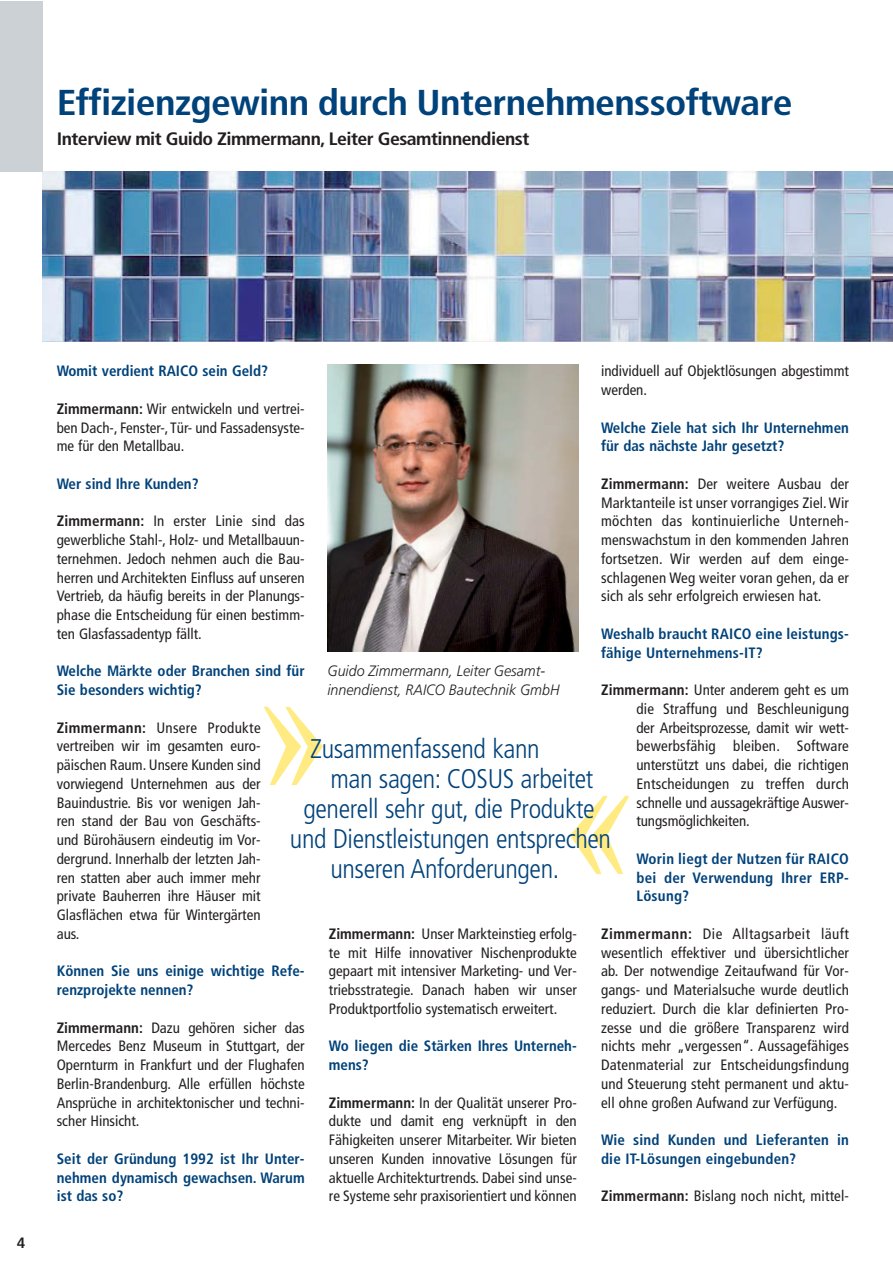
<style>
.page{position:relative;width:893px;height:1263px;background:#fff}
.page>*{position:absolute;margin:0;border:0;box-sizing:border-box;transform-origin:0 0}
.t1{font:700 condensed 36px "Frutiger";letter-spacing:-.015em;color:#00427a;scale:1.1 1}
.t2{font:300 condensed 27px "Frutiger";letter-spacing:-.015em;color:#00427a}
.t3{font:700 condensed 18px "Frutiger";letter-spacing:-.025em;color:#231f20;scale:1.1 1}
.t4{font:condensed 15px/18.8px "Frutiger";color:#231f20;text-align:justify}
.t5{font:700 condensed 15px/18.8px "Frutiger";color:#00427a}
.t6{font:italic 300 15px/18.8px "Frutiger";color:#231f20;scale:.95 1}
.t7{font:700 condensed 15px "Frutiger";color:#231f20;scale:1.1 1}
.s1{font-weight:700}
</style>
<div class="page">
<img style="left:570px;top:795px;width:60px;height:79px">
<img style="left:43px;top:171px;width:850px;height:170px">
<div style="left:0;top:1px;width:43px;height:170px;background:#ccd1d5"></div>
<img style="left:263px;top:706px;width:60px;height:79px">
<img style="left:327px;top:364px;width:251px;height:287px">
<h1 class="t1" style="left:57px;top:88px;width:670px">Effizienzgewinn durch Unternehmenssoftware</h1>
<p class="t3" style="left:57px;top:131px;width:431px">Interview mit Guido Zimmermann, Leiter Gesamtinnendienst</p>
<p class="t7" style="left:17px;top:1237px;width:9px">4</p>
<p class="t4" style="left:601px;top:363px;width:249px">individuell auf Objektlösungen abgestimmt werden.</p>
<p class="t5" style="left:601px;top:419px;width:249px">Welche Ziele hat sich Ihr Unternehmen für das nächste Jahr gesetzt?</p>
<p class="t4" style="left:601px;top:475px;width:249px"><span class="s1">Zimmermann:</span> Der weitere Ausbau der Marktanteile ist unser vorrangiges Ziel. Wir möchten das kontinuierliche Unterneh&shy;menswachstum in den kommenden Jahren fortsetzen. Wir werden auf dem einge&shy;schlagenen Weg weiter voran gehen, da er sich als sehr erfolgreich erwiesen hat.</p>
<p class="t5" style="left:601px;top:625px;width:249px">Weshalb braucht RAICO eine leistungs&shy;fähige Unternehmens-IT?</p>
<p class="t4" style="left:636px;top:682px;width:214px;text-indent:-35px"><span class="s1">Zimmermann:</span> Unter anderem geht es um die Straffung und Beschleunigung der Arbeitsprozesse, damit wir wett&shy;bewerbsfähig bleiben. Software unterstützt uns dabei, die richtigen Entscheidungen zu treffen durch schnelle und aussagekräftige Auswer&shy;tungsmöglichkeiten.</p>
<p class="t5" style="left:636px;top:850px;width:214px;text-align:justify">Worin liegt der Nutzen für RAICO bei der Verwendung Ihrer ERP-Lösung?</p>
<p class="t4" style="left:601px;top:925px;width:249px"><span class="s1">Zimmermann:</span> Die Alltagsarbeit läuft wesentlich effektiver und übersichtlicher ab. Der notwendige Zeitaufwand für Vor&shy;gangs- und Materialsuche wurde deutlich reduziert. Durch die klar definierten Pro&shy;zesse und die größere Transparenz wird nichts mehr „vergessen“. Aussagefähiges Datenmaterial zur Entscheidungsfindung und Steuerung steht permanent und aktu&shy;ell ohne großen Aufwand zur Verfügung.</p>
<p class="t5" style="left:601px;top:1132px;width:249px">Wie sind Kunden und Lieferanten in die IT-Lösungen eingebunden?</p>
<p class="t4" style="left:601px;top:1188px;width:249px"><span class="s1">Zimmermann:</span> Bislang noch nicht, mittel-</p>
<p class="t5" style="left:57px;top:363px;width:213px">Womit verdient RAICO sein Geld?</p>
<p class="t4" style="left:57px;top:400px;width:249px"><span class="s1">Zimmermann:</span> Wir entwickeln und vertrei&shy;ben Dach-, Fenster-,Tür- und Fassadensyste&shy;me für den Metallbau.</p>
<p class="t5" style="left:57px;top:475px;width:143px">Wer sind Ihre Kunden?</p>
<p class="t4" style="left:57px;top:513px;width:249px"><span class="s1">Zimmermann:</span> In erster Linie sind das gewerbliche Stahl-, Holz- und Metallbauun&shy;ternehmen. Jedoch nehmen auch die Bau&shy;herren und Architekten Einfluss auf unseren Vertrieb, da häufig bereits in der Planungs&shy;phase die Entscheidung für einen bestimm&shy;ten Glasfassadentyp fällt.</p>
<p class="t5" style="left:57px;top:663px;width:249px">Welche Märkte oder Branchen sind für<br>Sie besonders wichtig?</p>
<p class="t4" style="left:57px;top:719px;width:205px"><span class="s1">Zimmermann:</span> Unsere Produkte vertreiben wir im gesamten euro&shy;päischen Raum. Unsere Kunden sind vorwiegend Unternehmen aus der Bauindustrie. Bis vor wenigen Jah&shy;ren stand der Bau von Geschäfts&shy;und Bürohäusern eindeutig im Vor&shy;dergrund. Innerhalb der letzten Jah&shy;ren statten aber auch immer mehr private Bauherren ihre Häuser mit Glasflächen etwa für Wintergärten aus.</p>
<p class="t5" style="left:57px;top:963px;width:249px">Können Sie uns einige wichtige Refe&shy;renzprojekte nennen?</p>
<p class="t4" style="left:57px;top:1019px;width:249px"><span class="s1">Zimmermann:</span> Dazu gehören sicher das Mercedes Benz Museum in Stuttgart, der Opernturm in Frankfurt und der Flughafen Berlin-Brandenburg. Alle erfüllen höchste Ansprüche in architektonischer und techni&shy;scher Hinsicht.</p>
<p class="t5" style="left:57px;top:1150px;width:249px;text-align:justify">Seit der Gründung 1992 ist Ihr Unter&shy;nehmen dynamisch gewachsen. Warum ist das so?</p>
<p class="t6" style="left:327px;top:663px;width:246px">Guido Zimmermann, Leiter Gesamt&shy;innendienst, RAICO Bautechnik GmbH</p>
<h2 class="t2" style="left:310px;top:738px;width:231px">Zusammenfassend kann</h2>
<h2 class="t2" style="left:330px;top:768px;width:265px">man sagen: COSUS arbeitet</h2>
<h2 class="t2" style="left:303px;top:798px;width:293px">generell sehr gut, die Produkte</h2>
<h2 class="t2" style="left:290px;top:828px;width:323px">und Dienstleistungen entsprechen</h2>
<h2 class="t2" style="left:330px;top:858px;width:230px">unseren Anforderungen.</h2>
<p class="t4" style="left:329px;top:925px;width:249px"><span class="s1">Zimmermann:</span> Unser Markteinstieg erfolg&shy;te mit Hilfe innovativer Nischenprodukte gepaart mit intensiver Marketing- und Ver&shy;triebsstrategie. Danach haben wir unser Produktportfolio systematisch erweitert.</p>
<p class="t5" style="left:329px;top:1038px;width:249px">Wo liegen die Stärken Ihres Unterneh&shy;mens?</p>
<p class="t4" style="left:329px;top:1094px;width:249px"><span class="s1">Zimmermann:</span> In der Qualität unserer Pro&shy;dukte und damit eng verknüpft in den Fähigkeiten unserer Mitarbeiter. Wir bieten unseren Kunden innovative Lösungen für aktuelle Architekturtrends. Dabei sind unse&shy;re Systeme sehr praxisorientiert und können</p>
</div>
